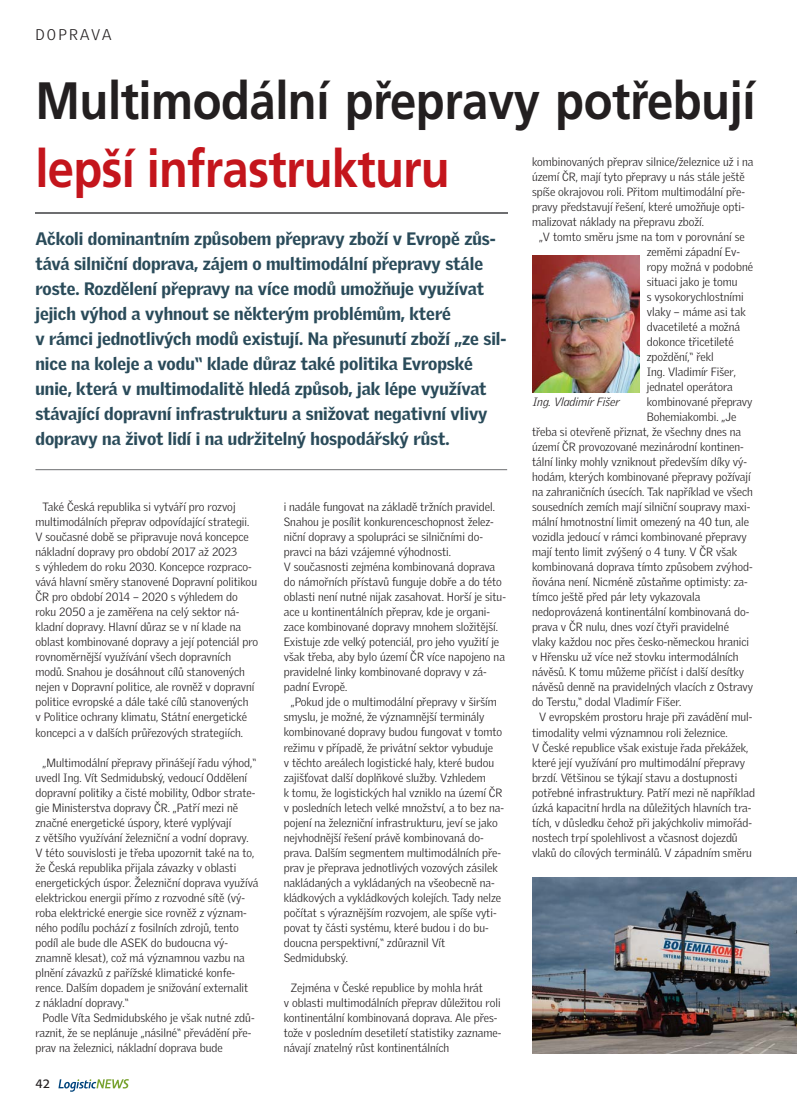
<style>
.page{position:relative;width:798px;height:1117px;background:#fff}
.page>*{position:absolute;margin:0;border:0;box-sizing:border-box;transform-origin:0 0}
.t1{font:700 52.5px "Frutiger CE";letter-spacing:-.01em;color:#231f20;scale:.9 1}
.t2{font:700 52.5px "Frutiger CE";letter-spacing:-.015em;color:#c4151c;scale:.9 1}
.t3{font:900 17.5px/25px "Griffith Gothic CE";color:#2a4b5a}
.t4{font:300 15px "Griffith Gothic CE";letter-spacing:.13em;color:#231f20}
.t5{font:12.5px "Formata CE";color:#231f20}
.t6{font:300 11.62px/15px "Griffith Gothic CE";color:#231f20}
.t7{font:italic 300 11.62px "Griffith Gothic CE";color:#231f20}
</style>
<div class="page">
<svg style="left:58px;top:1079px;width:71px;height:12px"></svg>
<hr style="left:35px;top:469px;width:472px;height:1px;background:#6d6e70">
<img style="left:532px;top:256px;width:107px;height:136px">
<img style="left:532px;top:877px;width:264px;height:175px">
<p class="t4" style="left:35px;top:28px;width:78px">DOPRAVA</p>
<h1 class="t1" style="left:35px;top:78px;width:801px">Multimodální přepravy potřebují</h1>
<h1 class="t2" style="left:35px;top:146px;width:461px">lepší infrastrukturu</h1>
<p class="t6" style="left:531px;top:155px;width:223px">kombinovaných přeprav silnice/železnice už i na území ČR, mají tyto přepravy u nás stále ještě spíše okrajovou roli. Přitom multimodální pře&shy;pravy představují řešení, které umožňuje opti&shy;malizovat náklady na přepravu zboží.</p>
<p class="t6" style="left:539px;top:230px;width:207px">„V tomto směru jsme na tom v porovnání se</p>
<p class="t6" style="left:646px;top:245px;width:95px">zeměmi západní Ev-</p>
<p class="t6" style="left:646px;top:260px;width:108px">ropy možná v podobné</p>
<p class="t6" style="left:646px;top:275px;width:92px">situaci jako je tomu</p>
<p class="t6" style="left:646px;top:290px;width:99px">s vysokorychlostními</p>
<p class="t6" style="left:646px;top:305px;width:100px">vlaky – máme asi tak</p>
<p class="t6" style="left:646px;top:320px;width:95px">dvacetileté a možná</p>
<p class="t6" style="left:646px;top:335px;width:89px">dokonce třicetileté</p>
<p class="t6" style="left:646px;top:350px;width:68px">zpoždění,“ řekl</p>
<p class="t6" style="left:646px;top:365px;width:91px">Ing. Vladimír Fišer,</p>
<p class="t6" style="left:646px;top:380px;width:87px">jednatel operátora</p>
<p class="t6" style="left:646px;top:395px;width:107px">kombinované přepravy</p>
<p class="t6" style="left:646px;top:410px;width:91px">Bohemiakombi. „Je</p>
<p class="t6" style="left:531px;top:425px;width:211px">třeba si otevřeně přiznat, že všechny dnes na</p>
<p class="t6" style="left:531px;top:440px;width:213px">území ČR provozované mezinárodní kontinen-</p>
<p class="t6" style="left:531px;top:455px;width:216px">tální linky mohly vzniknout především díky vý-</p>
<p class="t6" style="left:531px;top:470px;width:220px">hodám, kterých kombinované přepravy požívají</p>
<p class="t6" style="left:531px;top:485px;width:222px">na zahraničních úsecích. Tak například ve všech</p>
<p class="t6" style="left:531px;top:500px;width:220px">sousedních zemích mají silniční soupravy maxi-</p>
<p class="t6" style="left:531px;top:515px;width:218px">mální hmotnostní limit omezený na 40 tun, ale</p>
<p class="t6" style="left:531px;top:530px;width:216px">vozidla jedoucí v rámci kombinované přepravy</p>
<p class="t6" style="left:531px;top:545px;width:206px">mají tento limit zvýšený o 4 tuny. V ČR však</p>
<p class="t6" style="left:531px;top:560px;width:222px">kombinovaná doprava tímto způsobem zvýhod-</p>
<p class="t6" style="left:531px;top:575px;width:217px">ňována není. Nicméně zůstaňme optimisty: za-</p>
<p class="t6" style="left:531px;top:590px;width:170px">tímco ještě před pár lety vykazovala</p>
<p class="t6" style="left:531px;top:605px;width:219px">nedoprovázená kontinentální kombinovaná do-</p>
<p class="t6" style="left:531px;top:620px;width:198px">prava v ČR nulu, dnes vozí čtyři pravidelné</p>
<p class="t6" style="left:531px;top:635px;width:218px">vlaky každou noc přes česko-německou hranici</p>
<p class="t6" style="left:531px;top:650px;width:208px">v Hřensku už více než stovku intermodálních</p>
<p class="t6" style="left:531px;top:665px;width:214px">návěsů. K tomu můžeme přičíst i další desítky</p>
<p class="t6" style="left:531px;top:680px;width:222px">návěsů denně na pravidelných vlacích z Ostravy</p>
<p class="t6" style="left:531px;top:695px;width:151px">do Terstu,“ dodal Vladimír Fišer.</p>
<p class="t6" style="left:539px;top:710px;width:215px">V evropském prostoru hraje při zavádění mul-</p>
<p class="t6" style="left:531px;top:725px;width:197px">timodality velmi významnou roli železnice.</p>
<p class="t6" style="left:531px;top:740px;width:218px">V České republice však existuje řada překážek,</p>
<p class="t6" style="left:531px;top:755px;width:214px">které její využívání pro multimodální přepravy</p>
<p class="t6" style="left:531px;top:770px;width:207px">brzdí. Většinou se týkají stavu a dostupnosti</p>
<p class="t6" style="left:531px;top:785px;width:224px">potřebné infrastruktury. Patří mezi ně například</p>
<p class="t6" style="left:531px;top:800px;width:221px">úzká kapacitní hrdla na důležitých hlavních tra-</p>
<p class="t6" style="left:531px;top:815px;width:221px">tích, v důsledku čehož při jakýchkoliv mimořád-</p>
<p class="t6" style="left:531px;top:830px;width:207px">nostech trpí spolehlivost a včasnost dojezdů</p>
<p class="t6" style="left:531px;top:845px;width:221px">vlaků do cílových terminálů. V západním směru</p>
<p class="t3" style="left:35px;top:227px;width:472px">Ačkoli dominantním způsobem přepravy zboží v Evropě zůs&shy;tává silniční doprava, zájem o multimodální přepravy stále roste. Rozdělení přepravy na více modů umožňuje využívat jejich výhod a vyhnout se některým problémům, které<br>v rámci jednotlivých modů existují. Na přesunutí zboží „ze sil&shy;nice na koleje a vodu“ klade důraz také politika Evropské unie, která v multimodalitě hledá způsob, jak lépe využívat stávající dopravní infrastrukturu a snižovat negativní vlivy dopravy na život lidí i na udržitelný hospodářský růst.</p>
<p class="t7" style="left:532px;top:397px;width:88px">Ing. Vladimír Fišer</p>
<p class="t6" style="left:35px;top:500px;width:224px;text-indent:7px">Také Česká republika si vytváří pro rozvoj multimodálních přeprav odpovídající strategii.<br>V současné době se připravuje nová koncepce nákladní dopravy pro období 2017 až 2023<br>s výhledem do roku 2030. Koncepce rozpraco&shy;vává hlavní směry stanovené Dopravní politikou ČR pro období 2014 – 2020 s výhledem do roku 2050 a je zaměřena na celý sektor ná&shy;kladní dopravy. Hlavní důraz se v ní klade na oblast kombinované dopravy a její potenciál pro rovnoměrnější využívání všech dopravních modů. Snahou je dosáhnout cílů stanovených nejen v Dopravní politice, ale rovněž v dopravní politice evropské a dále také cílů stanovených<br>v Politice ochrany klimatu, Státní energetické koncepci a v dalších průřezových strategiích.</p>
<p class="t6" style="left:35px;top:755px;width:224px;text-indent:7px">„Multimodální přepravy přinášejí řadu výhod,“ uvedl Ing. Vít Sedmidubský, vedoucí Oddělení dopravní politiky a čisté mobility, Odbor strate&shy;gie Ministerstva dopravy ČR. „Patří mezi ně značné energetické úspory, které vyplývají<br>z většího využívání železniční a vodní dopravy.<br>V této souvislosti je třeba upozornit také na to, že Česká republika přijala závazky v oblasti energetických úspor. Železniční doprava využívá elektrickou energii přímo z rozvodné sítě (vý&shy;roba elektrické energie sice rovněž z význam&shy;ného podílu pochází z fosilních zdrojů, tento podíl ale bude dle ASEK do budoucna vý&shy;znamně klesat), což má významnou vazbu na plnění závazků z pařížské klimatické konfe&shy;rence. Dalším dopadem je snižování externalit<br>z nákladní dopravy.“</p>
<p class="t6" style="left:35px;top:1010px;width:220px;text-indent:7px">Podle Víta Sedmidubského je však nutné zdů&shy;raznit, že se neplánuje „násilné“ převádění pře&shy;prav na železnici, nákladní doprava bude</p>
<p class="t6" style="left:283px;top:500px;width:224px">i nadále fungovat na základě tržních pravidel.<br>Snahou je posílit konkurenceschopnost želez&shy;niční dopravy a spolupráci se silničními do&shy;pravci na bázi vzájemné výhodnosti.<br>V současnosti zejména kombinovaná doprava do námořních přístavů funguje dobře a do této oblasti není nutné nijak zasahovat. Horší je situ&shy;ace u kontinentálních přeprav, kde je organi&shy;zace kombinované dopravy mnohem složitější.<br>Existuje zde velký potenciál, pro jeho využití je však třeba, aby bylo území ČR více napojeno na pravidelné linky kombinované dopravy v zá&shy;padní Evropě.</p>
<p class="t6" style="left:283px;top:695px;width:222px;text-indent:7px">„Pokud jde o multimodální přepravy v širším smyslu, je možné, že významnější terminály kombinované dopravy budou fungovat v tomto režimu v případě, že privátní sektor vybuduje<br>v těchto areálech logistické haly, které budou zajišťovat další doplňkové služby. Vzhledem<br>k tomu, že logistických hal vzniklo na území ČR v posledních letech velké množství, a to bez na&shy;pojení na železniční infrastrukturu, jeví se jako nejvhodnější řešení právě kombinovaná do&shy;prava. Dalším segmentem multimodálních pře&shy;prav je přeprava jednotlivých vozových zásilek nakládaných a vykládaných na všeobecně na&shy;kládkových a vykládkových kolejích. Tady nelze počítat s výraznějším rozvojem, ale spíše vyti&shy;povat ty části systému, které budou i do bu&shy;doucna perspektivní,“ zdůraznil Vít Sedmidubský.</p>
<p class="t6" style="left:283px;top:980px;width:219px;text-indent:7px">Zejména v České republice by mohla hrát<br>v oblasti multimodálních přeprav důležitou roli kontinentální kombinovaná doprava. Ale přes&shy;tože v posledním desetiletí statistiky zazname&shy;návají znatelný růst kontinentálních</p>
<p class="t5" style="left:35px;top:1077px;width:16px">42</p>
</div>
